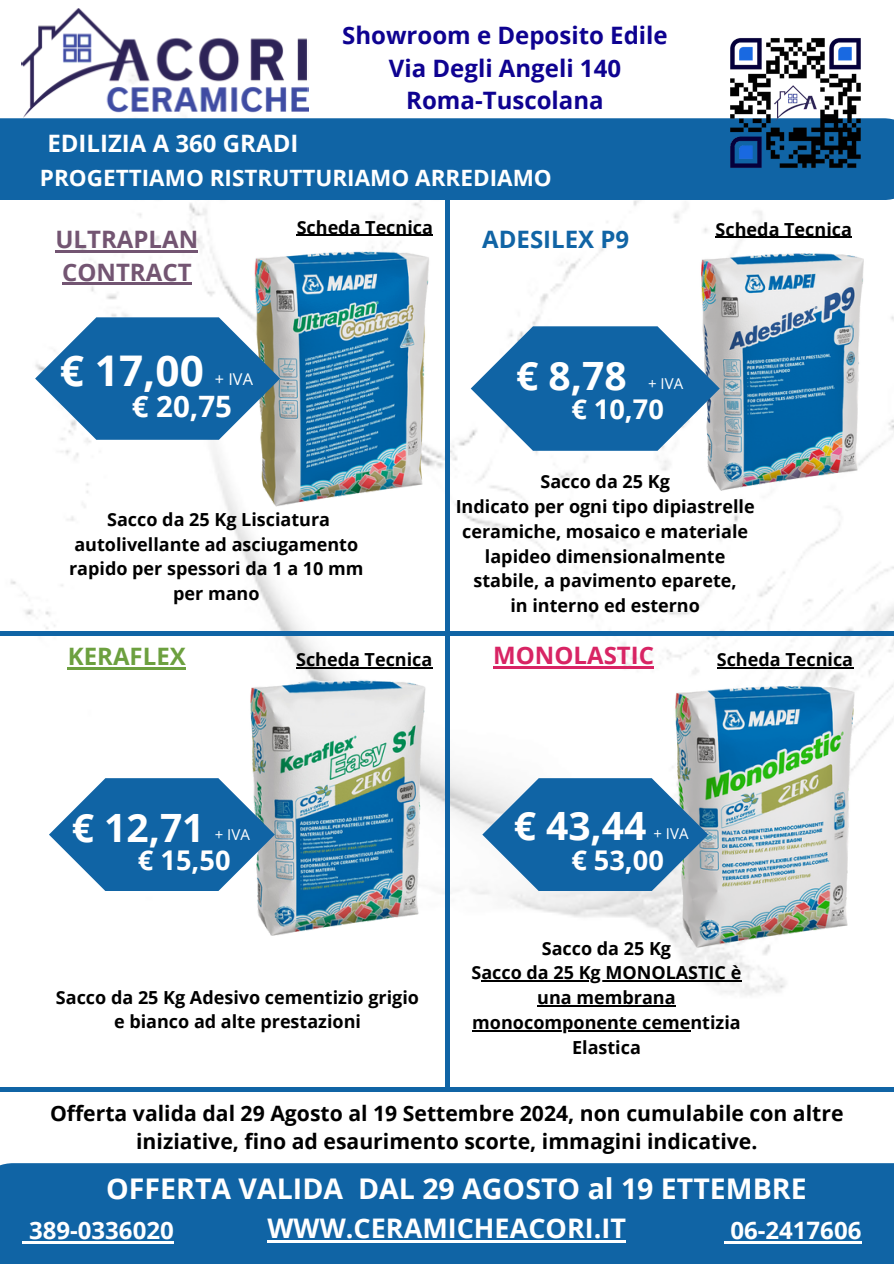
<style>
.page{position:relative;width:894px;height:1264px;background:#fff}
.page>*{position:absolute;margin:0;border:0;box-sizing:border-box;transform-origin:0 0}
.t1{font:700 42.3px "Open Sans";color:#fff}
.t2{font:700 39px "Open Sans";color:#fff}
.t3{font:700 29.4px "Open Sans";color:#fff}
.t4{font:700 28.5px "Open Sans";color:#fff}
.t5{font:700 27.15px "Open Sans";color:#fff}
.t6{font:700 27px "Open Sans";color:#fff}
.t7{font:700 24px/32.7px "Open Sans";color:#0e0291;text-align:center}
.t8{font:700 24px "Open Sans";color:#fff}
.t9{font:700 24px/32.7px "Open Sans";color:#735572}
.t10{font:700 24px "Open Sans";color:#1064a5}
.t11{font:700 24px "Open Sans";color:#d82464}
.t12{font:700 24px "Open Sans";color:#6ca03f}
.t13{font:700 22.5px "Open Sans";color:#fff}
.t14{font:700 21.15px/28.8px "Open Sans";color:#000;text-align:center}
.t15{font:700 18px/24.8px "Open Sans";color:#000;text-align:center}
.t16{font:16.2px "Open Sans";color:#fff}
.t17{font:15px "Open Sans";color:#fff}
</style>
<div class="page">
<img style="left:0;top:8px;width:893px;height:1084px">
<div style="left:0;top:118px;width:893px;height:82px;background:#1064a5"></div>
<div style="left:0;top:1163px;width:893px;height:100px;background:#1064a5"></div>
<img style="left:162px;top:636px;width:352px;height:348px">
<div style="left:0;top:631px;width:893px;height:5px;background:#1064a5"></div>
<img style="left:22px;top:9px;width:286px;height:109px">
<img style="left:716px;top:24px;width:158px;height:158px">
<div style="left:0;top:1086px;width:893px;height:5px;background:#1064a5"></div>
<img style="left:166px;top:203px;width:351px;height:351px">
<div style="left:445px;top:192px;width:5px;height:897px;background:#1064a5"></div>
<img style="left:584px;top:636px;width:309px;height:361px">
<svg style="left:482px;top:778px;width:226px;height:113px;background:#4181b2"></svg>
<svg style="left:35px;top:317px;width:245px;height:123px"></svg>
<img style="left:618px;top:208px;width:275px;height:328px">
<svg style="left:470px;top:326px;width:249px;height:125px"></svg>
<svg style="left:49px;top:778px;width:226px;height:113px"></svg>
<svg style="left:23px;top:1241px;width:6px;height:2px"></svg>
<hr style="left:29px;top:1241px;width:145px;height:2px;background:#fff">
<svg style="left:723px;top:1241px;width:7px;height:2px"></svg>
<hr style="left:730px;top:1241px;width:131px;height:2px;background:#fff">
<hr style="left:267px;top:1240px;width:359px;height:2px;background:#fff">
<hr style="left:715px;top:237px;width:136px;height:1px;background:#000">
<hr style="left:493px;top:666px;width:161px;height:3px;background:#d82464">
<hr style="left:481px;top:980px;width:260px;height:1px;background:#000">
<hr style="left:537px;top:1005px;width:138px;height:1px;background:#000">
<hr style="left:472px;top:1029px;width:218px;height:2px;background:#000">
<hr style="left:68px;top:667px;width:118px;height:2px;background:#6ca03f">
<hr style="left:55px;top:250px;width:143px;height:2px;background:#735572">
<hr style="left:62px;top:283px;width:129px;height:2px;background:#735572">
<hr style="left:296px;top:235px;width:137px;height:1px;background:#000">
<hr style="left:296px;top:667px;width:136px;height:1px;background:#000">
<hr style="left:716px;top:667px;width:137px;height:1px;background:#000">
<p class="t7" style="left:342px;top:18px;width:327px">Showroom e Deposito Edile<br>Via Degli Angeli 140<br>Roma-Tuscolana</p>
<h1 class="t8" style="left:47px;top:126px;width:252px">EDILIZIA A 360 GRADI</h1>
<h3 class="t13" style="left:40px;top:162px;width:513px">PROGETTIAMO RISTRUTTURIAMO ARREDIAMO</h3>
<h1 class="t9" style="left:55px;top:222px;width:144px">ULTRAPLAN<br>CONTRACT</h1>
<p class="t1" style="left:60px;top:341px;width:145px">€ 17,00</p>
<p class="t3" style="left:132px;top:385px;width:102px">€ 20,75</p>
<p class="t16" style="left:215px;top:367px;width:40px">+ IVA</p>
<h3 class="t15" style="left:296px;top:214px;width:138px">Scheda Tecnica</h3>
<p class="t10" style="left:482px;top:222px;width:148px">ADESILEX P9</p>
<p class="t2" style="left:516px;top:348px;width:112px">€ 8,78</p>
<p class="t5" style="left:571px;top:390px;width:94px">€ 10,70</p>
<h6 class="t17" style="left:648px;top:373px;width:37px">+ IVA</h6>
<p class="t15" style="left:715px;top:216px;width:138px">Scheda Tecnica</p>
<h3 class="t15" style="left:69px;top:506px;width:296px">Sacco da 25 Kg Lisciatura autolivellante ad asciugamento rapido per spessori da 1 a 10 mm per mano</h3>
<p class="t15" style="left:540px;top:469px;width:131px">Sacco da 25 Kg</p>
<p class="t15" style="left:455px;top:494px;width:300px">Indicato per ogni tipo dipiastrelle</p>
<p class="t15" style="left:462px;top:518px;width:287px">ceramiche, mosaico e materiale</p>
<p class="t15" style="left:485px;top:543px;width:242px">lapideo dimensionalmente</p>
<p class="t15" style="left:473px;top:568px;width:265px">stabile, a pavimento eparete,</p>
<p class="t15" style="left:510px;top:593px;width:191px">in interno ed esterno</p>
<h4 class="t12" style="left:68px;top:639px;width:119px">KERAFLEX</h4>
<p class="t11" style="left:493px;top:638px;width:162px">MONOLASTIC</p>
<p class="t15" style="left:296px;top:647px;width:138px">Scheda Tecnica</p>
<p class="t15" style="left:716px;top:647px;width:138px">Scheda Tecnica</p>
<h3 class="t2" style="left:72px;top:799px;width:134px">€ 12,71</h3>
<h5 class="t5" style="left:138px;top:841px;width:94px">€ 15,50</h5>
<h2 class="t17" style="left:215px;top:824px;width:37px">+ IVA</h2>
<p class="t2" style="left:513px;top:797px;width:134px">€ 43,44</p>
<h4 class="t5" style="left:571px;top:841px;width:94px">€ 53,00</h4>
<h4 class="t17" style="left:653px;top:823px;width:37px">+ IVA</h4>
<h1 class="t15" style="left:56px;top:984px;width:364px">Sacco da 25 Kg Adesivo cementizio grigio e bianco ad alte prestazioni</h1>
<p class="t15" style="left:541px;top:935px;width:131px">Sacco da 25 Kg</p>
<p class="t15" style="left:471px;top:959px;width:271px">Sacco da 25 Kg MONOLASTIC è</p>
<p class="t15" style="left:537px;top:984px;width:140px">una membrana</p>
<h4 class="t15" style="left:472px;top:1009px;width:270px">monocomponente cementizia<br>Elastica</h4>
<h1 class="t14" style="left:50px;top:1097px;width:794px">Offerta valida dal 29 Agosto al 19 Settembre 2024, non cumulabile con altre iniziative, fino ad esaurimento scorte, immagini indicative.</h1>
<p class="t4" style="left:106px;top:1168px;width:701px">OFFERTA VALIDA DAL 29 AGOSTO al 19 ETTEMBRE</p>
<p class="t6" style="left:267px;top:1209px;width:360px">WWW.CERAMICHEACORI.IT</p>
<h3 class="t8" style="left:29px;top:1213px;width:146px">389-0336020</h3>
<p class="t8" style="left:730px;top:1213px;width:132px">06-2417606</p>
</div>
